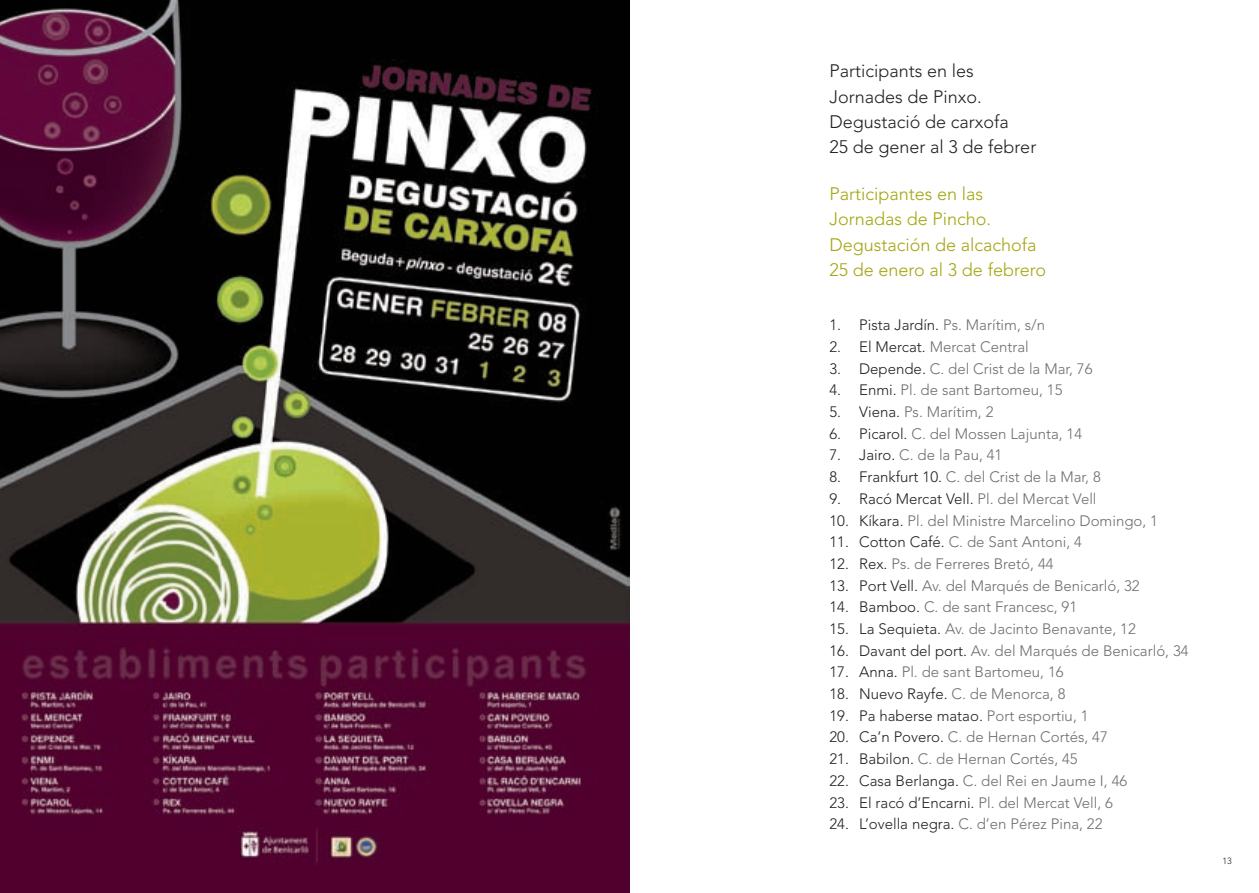
<style>
.page{position:relative;width:1259px;height:893px;background:#fff}
.page>*{position:absolute;margin:0;border:0;box-sizing:border-box;transform-origin:0 0}
.t1{font:300 18px/25.3px "Avenir";color:#a3a50e}
.t2{font:300 18px/25.3px "Avenir";color:#231f20}
.t3{font:300 15px "Avenir";color:#6c6d70}
.t4{font:300 15px "Avenir";color:#231f20}
.t5{font:300 9px "Avenir";color:#231f20}
.s1{color:#6c6d70}
.s2{color:#231f20}
</style>
<div class="page">
<img style="left:0;top:0;width:629px;height:893px">
<p class="t2" style="left:829px;top:58px;width:208px">Participants en les<br>Jornades de Pinxo.<br>Degustació de carxofa<br>25 de gener al 3 de febrer</p>
<p class="t1" style="left:829px;top:181px;width:218px">Participantes en las<br>Jornadas de Pincho.<br>Degustación de alcachofa<br>25 de enero al 3 de febrero</p>
<p class="t4" style="left:829px;top:316px;width:217px">1. Pista Jardín. <span class="s1">Ps. Marítim, s/n</span></p>
<p class="t3" style="left:829px;top:338px;width:201px"><span class="s2">2. El Mercat.</span> Mercat Central</p>
<p class="t3" style="left:829px;top:360px;width:264px"><span class="s2">3. Depende.</span> C. del Crist de la Mar, 76</p>
<p class="t3" style="left:829px;top:381px;width:233px"><span class="s2">4. Enmi.</span> Pl. de sant Bartomeu, 15</p>
<p class="t3" style="left:829px;top:403px;width:166px"><span class="s2">5. Viena.</span> Ps. Marítim, 2</p>
<p class="t3" style="left:829px;top:425px;width:254px"><span class="s2">6. Picarol.</span> C. del Mossen Lajunta, 14</p>
<p class="t3" style="left:829px;top:446px;width:175px"><span class="s2">7. Jairo.</span> C. de la Pau, 41</p>
<p class="t3" style="left:829px;top:468px;width:273px"><span class="s2">8. Frankfurt 10.</span> C. del Crist de la Mar, 8</p>
<p class="t4" style="left:829px;top:490px;width:269px">9. Racó Mercat Vell. <span class="s1">Pl. del Mercat Vell</span></p>
<p class="t3" style="left:829px;top:511px;width:330px"><span class="s2">10. Kíkara.</span> Pl. del Ministre Marcelino Domingo, 1</p>
<p class="t3" style="left:829px;top:533px;width:253px"><span class="s2">11. Cotton Café.</span> C. de Sant Antoni, 4</p>
<p class="t3" style="left:829px;top:555px;width:217px"><span class="s2">12. Rex.</span> Ps. de Ferreres Bretó, 44</p>
<p class="t3" style="left:829px;top:577px;width:312px"><span class="s2">13. Port Vell.</span> Av. del Marqués de Benicarló, 32</p>
<p class="t3" style="left:829px;top:598px;width:249px"><span class="s2">14. Bamboo.</span> C. de sant Francesc, 91</p>
<p class="t3" style="left:829px;top:620px;width:308px"><span class="s2">15. La Sequieta.</span> Av. de Jacinto Benavante, 12</p>
<p class="t3" style="left:829px;top:642px;width:360px"><span class="s2">16. Davant del port.</span> Av. del Marqués de Benicarló, 34</p>
<p class="t3" style="left:829px;top:663px;width:236px"><span class="s2">17. Anna.</span> Pl. de sant Bartomeu, 16</p>
<p class="t4" style="left:829px;top:685px;width:238px">18. Nuevo Rayfe. <span class="s1">C. de Menorca, 8</span></p>
<p class="t4" style="left:829px;top:707px;width:261px">19. Pa haberse matao. <span class="s1">Port esportiu, 1</span></p>
<p class="t3" style="left:829px;top:728px;width:280px"><span class="s2">20. Ca’n Povero.</span> C. de Hernan Cortés, 47</p>
<p class="t3" style="left:829px;top:750px;width:242px"><span class="s2">21. Babilon.</span> C. de Hernan Cortés, 45</p>
<p class="t3" style="left:829px;top:772px;width:299px"><span class="s2">22. Casa Berlanga.</span> C. del Rei en Jaume I, 46</p>
<p class="t4" style="left:829px;top:793px;width:285px">23. El racó d’Encarni. <span class="s1">Pl. del Mercat Vell, 6</span></p>
<p class="t3" style="left:829px;top:815px;width:275px"><span class="s2">24. L’ovella negra.</span> C. d’en Pérez Pina, 22</p>
<p class="t5" style="left:1222px;top:856px;width:11px">13</p>
</div>
